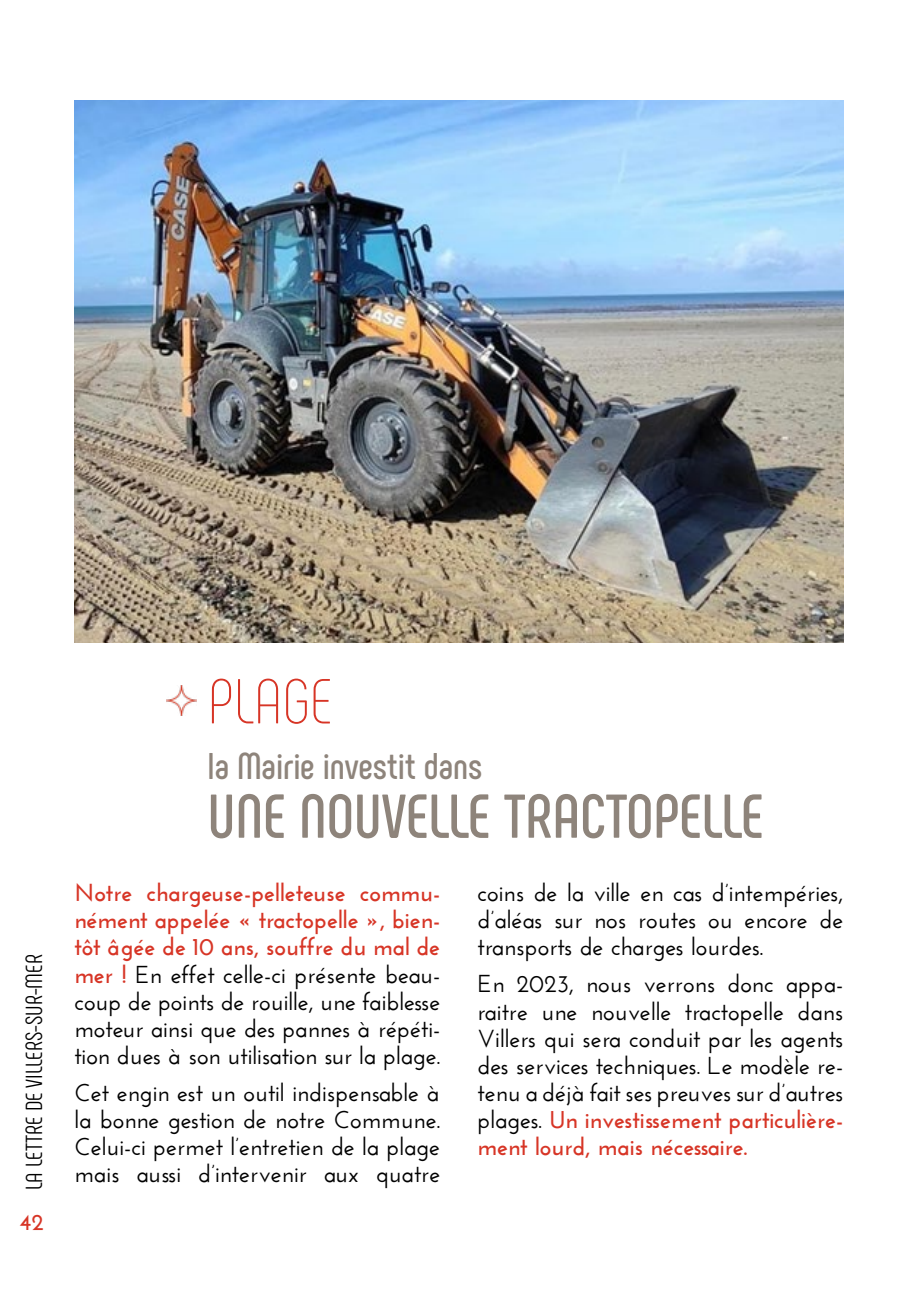
<style>
.page{position:relative;width:918px;height:1290px;background:#fff}
.page>*{position:absolute;margin:0;border:0;box-sizing:border-box;transform-origin:0 0}
.t1{font:200 63.18px "Phenomena";color:#d73526}
.t2{font:700 61.6px "Phenomena";color:#8e847b}
.t3{font:700 36.93px "Phenomena";color:#8e847b}
.t4{font:600 24.5px/27.1px "Josefin Sans";color:#000;text-align:justify}
.t5{font:23.1px "Phenomena";color:#000}
.t6{font:700 23.1px "Josefin Sans";color:#d73526}
.s1{font-weight:700;color:#d73526}
</style>
<div class="page">
<img style="left:74px;top:100px;width:769px;height:543px">
<img style="left:166px;top:685px;width:30px;height:30px">
<p class="t5" style="left:21px;top:1190px;width:237px;rotate:-90deg">LA LETTRE DE VILLERS-SUR-MER</p>
<p class="t6" style="left:19px;top:1208px;width:26px">42</p>
<h1 class="t1" style="left:207px;top:666px;width:127px">PLAGE</h1>
<h3 class="t3" style="left:207px;top:744px;width:276px">la Mairie investit dans</h3>
<h2 class="t2" style="left:207px;top:779px;width:557px">UNE NOUVELLE TRACTOPELLE</h2>
<p class="t4" style="left:74px;top:879px;width:367px"><span class="s1">Notre chargeuse-pelleteuse commu&shy;nément appelée « tractopelle », bien&shy;tôt âgée de 10 ans, souffre du mal de mer !</span> En effet celle-ci présente beau&shy;coup de points de rouille, une faiblesse moteur ainsi que des pannes à répéti&shy;tion dues à son utilisation sur la plage.</p>
<p class="t4" style="left:74px;top:1079px;width:367px">Cet engin est un outil indispensable à la bonne gestion de notre Commune.<br>Celui-ci permet l’entretien de la plage mais aussi d’intervenir aux quatre</p>
<p class="t4" style="left:477px;top:879px;width:367px">coins de la ville en cas d’intempéries, d’aléas sur nos routes ou encore de transports de charges lourdes.</p>
<p class="t4" style="left:477px;top:970px;width:367px">En 2023, nous verrons donc appa&shy;raitre une nouvelle tractopelle dans Villers qui sera conduit par les agents des services techniques. Le modèle re&shy;tenu a déjà fait ses preuves sur d’autres plages. <span class="s1">Un investissement particulière&shy;ment lourd, mais nécessaire.</span></p>
</div>
